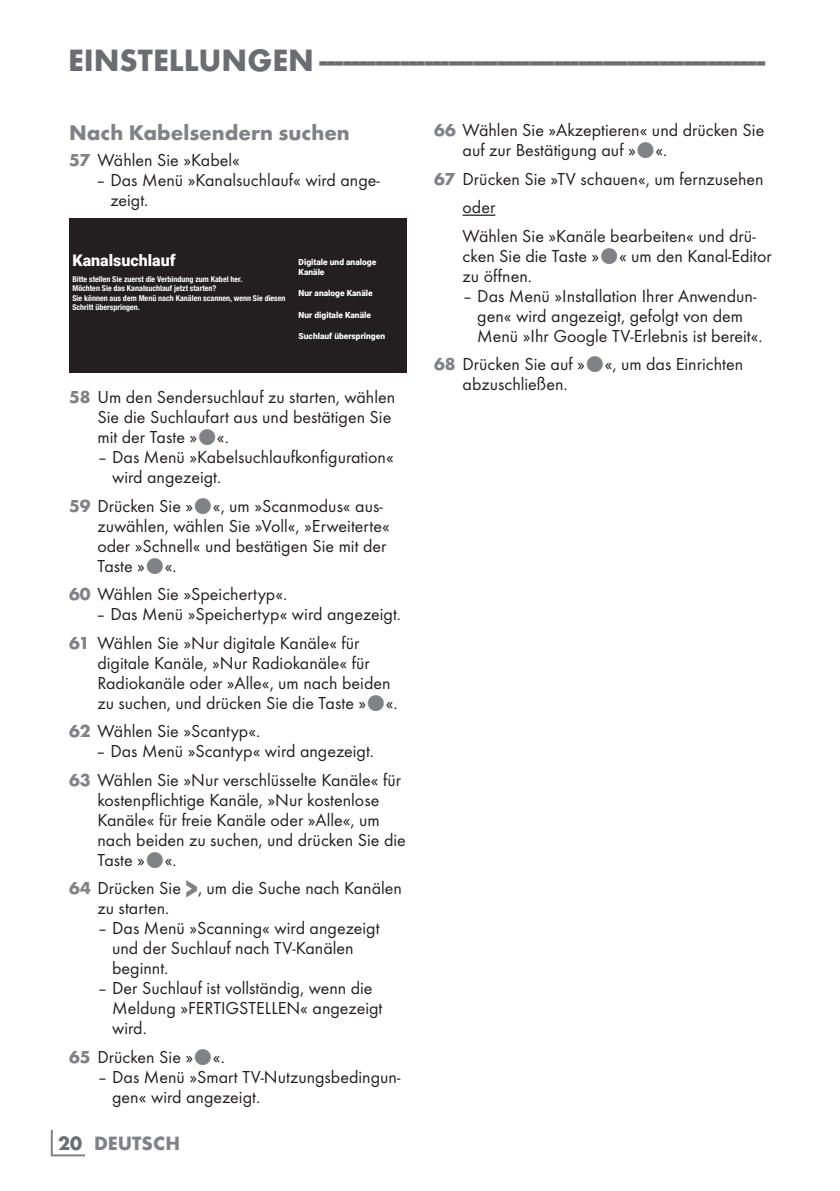
<style>
.page{position:relative;width:840px;height:1191px;background:#fff}
.page>*{position:absolute;margin:0;border:0;box-sizing:border-box;transform-origin:0 0}
.t1{font:700 32px "Futura TOT";color:#6c6d70}
.t2{font:700 22px "Futura TOT";color:#808285}
.t3{font:700 20px "Futura TOT";color:#808285}
.t4{font:18px/20px "Futura TOT Boo";color:#231f20}
.t5{font:900 16px "Roboto";color:#fff}
.t6{font:900 8.4px/10px "Roboto";color:#fff}
.t7{font:700 condensed 8px/9.6px "Helvetica Neue LT Pro";color:#fff}
.s1{font-family:"Futura TOT";font-weight:700;color:#808285}
.s2{font-family:"Futura TOT";font-weight:700;font-size:27.2px;color:#808285}
.s3{color:#6c6d70}
</style>
<div class="page">
<hr style="left:51px;top:1129px;width:2px;height:26px;background:#808285">
<hr style="left:51px;top:1154px;width:34px;height:2px;background:#808285">
<div style="left:69px;top:218px;width:337px;height:155px;background:#231f20"></div>
<hr style="left:462px;top:215px;width:33px;height:1px;background:#231f20">
<h1 class="t1" style="left:68px;top:40px;width:698px">EINSTELLUNGEN--------------------------------------------------------</h1>
<p class="t2" style="left:69px;top:119px;width:282px">Nach Kabelsendern suchen</p>
<p class="t4" style="left:69px;top:150px;width:172px"><span class="s1">57</span> Wählen Sie »Kabel«</p>
<p class="t4" style="left:110px;top:170px;width:271px;text-indent:-15px">– Das Menü »Kanalsuchlauf« wird ange&shy;zeigt.</p>
<p class="t5" style="left:72px;top:249px;width:104px">Kanalsuchlauf</p>
<p class="t7" style="left:72px;top:274px;width:214px">Bitte stellen Sie zuerst die Verbindung zum Kabel her.<br>Möchten Sie das Kanalsuchlauf jetzt starten?<br>Sie können aus dem Menü nach Kanälen scannen, wenn Sie diesen Schritt überspringen.</p>
<p class="t6" style="left:298px;top:257px;width:79px">Digitale und analoge<br>Kanäle</p>
<p class="t6" style="left:298px;top:288px;width:76px">Nur analoge Kanäle</p>
<p class="t6" style="left:298px;top:310px;width:74px">Nur digitale Kanäle</p>
<p class="t6" style="left:298px;top:331px;width:88px">Suchlauf überspringen</p>
<p class="t4" style="left:97px;top:387px;width:299px;text-indent:-28px"><span class="s1">58</span> Um den Sendersuchlauf zu starten, wählen<br>Sie die Suchlaufart aus und bestätigen Sie mit der Taste » «.</p>
<p class="t4" style="left:112px;top:447px;width:283px;text-indent:-15px">– Das Menü »Kabelsuchlaufkonfiguration« wird angezeigt.</p>
<p class="t4" style="left:97px;top:495px;width:294px;text-indent:-28px"><span class="s1">59</span> Drücken Sie » «, um »Scanmodus« aus&shy;zuwählen, wählen Sie »Voll«, »Erweiterte« oder »Schnell« und bestätigen Sie mit der Taste » «.</p>
<p class="t4" style="left:69px;top:584px;width:219px"><span class="s1">60</span> Wählen Sie »Speichertyp«.</p>
<p class="t4" style="left:69px;top:600px;width:333px;line-height:28.6px;text-indent:27px">– Das Menü »Speichertyp« wird angezeigt.<br><span class="s1">61</span> Wählen Sie »Nur digitale Kanäle« für</p>
<p class="t4" style="left:97px;top:652px;width:301px">digitale Kanäle, »Nur Radiokanäle« für<br>Radiokanäle oder »Alle«, um nach beiden zu suchen, und drücken Sie die Taste » «.</p>
<p class="t4" style="left:69px;top:721px;width:193px"><span class="s1">62</span> Wählen Sie »Scantyp«.</p>
<p class="t4" style="left:69px;top:737px;width:333px;line-height:28.6px;text-align:center">– Das Menü »Scantyp« wird angezeigt.<br><span class="s1">63</span> Wählen Sie »Nur verschlüsselte Kanäle« für</p>
<p class="t4" style="left:97px;top:789px;width:310px">kostenpflichtige Kanäle, »Nur kostenlose Kanäle« für freie Kanäle oder »Alle«, um nach beiden zu suchen, und drücken Sie die Taste » «.</p>
<p class="t4" style="left:97px;top:878px;width:306px;text-indent:-28px"><span class="s1">64</span> Drücken Sie <span class="s2">&gt;</span>, um die Suche nach Kanälen zu starten.</p>
<p class="t4" style="left:112px;top:918px;width:269px;text-indent:-15px">– Das Menü »Scanning« wird angezeigt und der Suchlauf nach TV-Kanälen beginnt.</p>
<p class="t4" style="left:112px;top:978px;width:272px;text-indent:-15px">– Der Suchlauf ist vollständig, wenn die<br>Meldung »FERTIGSTELLEN« angezeigt wird.</p>
<p class="t4" style="left:69px;top:1046px;width:157px"><span class="s1">65</span> Drücken Sie » «.</p>
<p class="t4" style="left:112px;top:1066px;width:289px;text-indent:-15px">– Das Menü »Smart TV-Nutzungsbedingun&shy;gen« wird angezeigt.</p>
<p class="t3" style="left:58px;top:1131px;width:123px"><span class="s3">20</span> DEUTSCH</p>
<p class="t4" style="left:462px;top:120px;width:303px;text-indent:-28px"><span class="s1">66</span> Wählen Sie »Akzeptieren« und drücken Sie auf zur Bestätigung auf » «.</p>
<p class="t4" style="left:462px;top:164px;width:302px;line-height:28.6px;text-indent:-28px"><span class="s1">67</span> Drücken Sie »TV schauen«, um fernzusehen oder<br>Wählen Sie »Kanäle bearbeiten« und drü-</p>
<p class="t4" style="left:462px;top:246px;width:310px">cken Sie die Taste » « um den Kanal-Editor zu öffnen.</p>
<p class="t4" style="left:477px;top:286px;width:287px;text-indent:-15px">– Das Menü »Installation Ihrer Anwendun&shy;gen« wird angezeigt, gefolgt von dem<br>Menü »Ihr Google TV-Erlebnis ist bereit«.</p>
<p class="t4" style="left:462px;top:354px;width:282px;text-indent:-28px"><span class="s1">68</span> Drücken Sie auf » «, um das Einrichten abzuschließen.</p>
</div>
